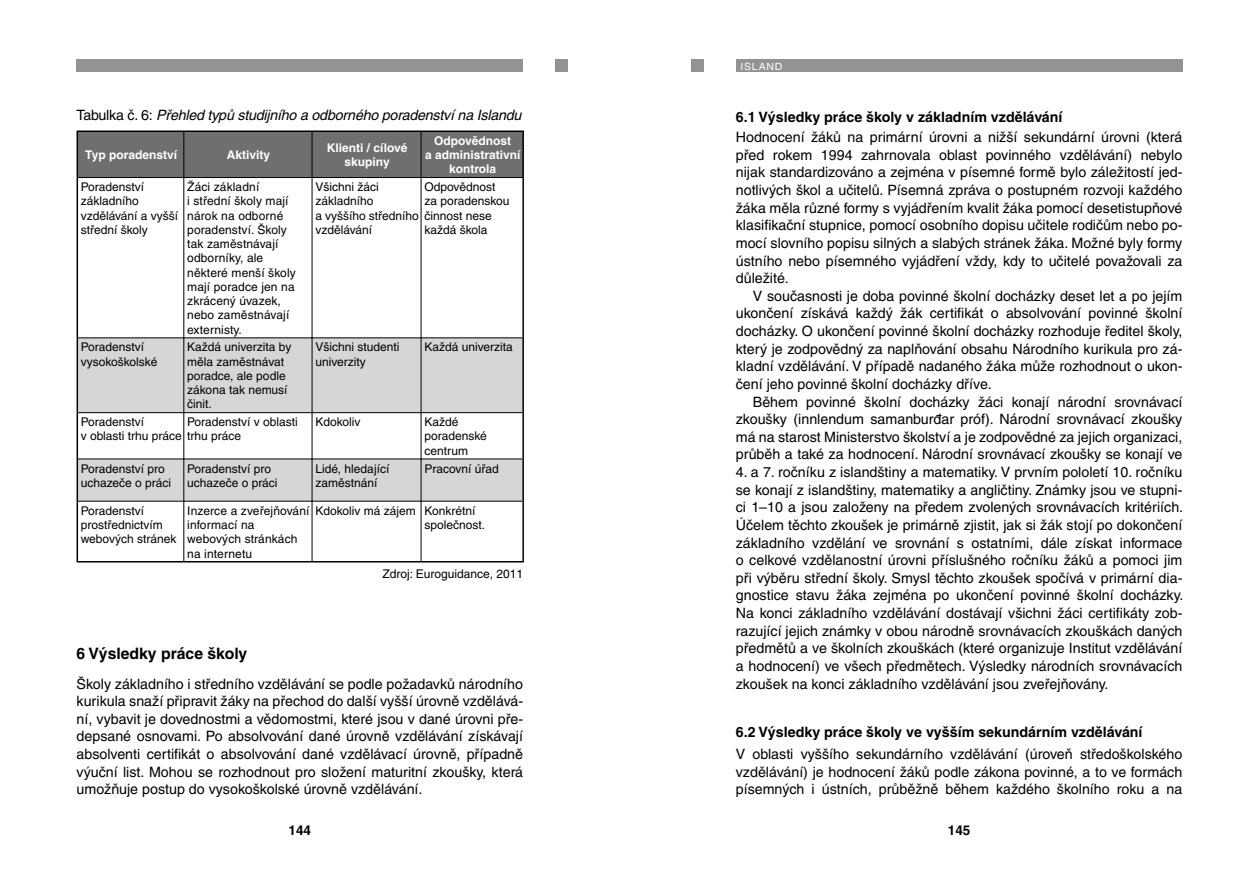
<style>
.page{position:relative;width:1259px;height:893px;background:#fff}
.page>*{position:absolute;margin:0;border:0;box-sizing:border-box;transform-origin:0 0}
.t1{font:700 15.75px "Helvetica CE";color:#000}
.t2{font:14.25px/17.7px "Helvetica CE";color:#000;text-align:justify}
.t3{font:700 14.25px "Helvetica CE";color:#000}
.t4{font:italic 14.25px "Helvetica CE";letter-spacing:-.015em;color:#000}
.t5{font:700 13.5px "Helvetica CE";color:#000}
.t6{font:12px/14.2px "Helvetica CE";color:#000}
.t7{font:700 12px/14.2px "Helvetica CE";color:#fff;text-align:center}
.t8{font:9.9px "Helvetica CE";letter-spacing:.07em;color:#fff;scale:1.05 1}
.s1{font-style:normal}
</style>
<div class="page">
<div style="left:77px;top:60px;width:446px;height:12px;background:#939393"></div>
<div style="left:555px;top:60px;width:13px;height:12px;background:#939393"></div>
<div style="left:78px;top:132px;width:444px;height:45px;background:#6f6f6f"></div>
<svg style="left:78px;top:338px;width:444px;height:163px;fill:#d6d6d6"></svg>
<hr style="left:183px;top:132px;width:1px;height:45px;background:#000">
<hr style="left:312px;top:132px;width:1px;height:45px;background:#000">
<hr style="left:421px;top:132px;width:1px;height:45px;background:#000">
<hr style="left:78px;top:177px;width:106px;height:1px;background:#000">
<hr style="left:184px;top:177px;width:128px;height:1px;background:#000">
<hr style="left:183px;top:178px;width:1px;height:159px;background:#000">
<hr style="left:312px;top:177px;width:109px;height:1px;background:#000">
<hr style="left:312px;top:178px;width:1px;height:159px;background:#000">
<hr style="left:421px;top:177px;width:101px;height:1px;background:#000">
<hr style="left:421px;top:178px;width:1px;height:159px;background:#000">
<hr style="left:78px;top:337px;width:106px;height:1px;background:#000">
<hr style="left:184px;top:337px;width:128px;height:1px;background:#000">
<hr style="left:183px;top:338px;width:1px;height:74px;background:#000">
<hr style="left:312px;top:337px;width:109px;height:1px;background:#000">
<hr style="left:312px;top:338px;width:1px;height:74px;background:#000">
<hr style="left:421px;top:337px;width:101px;height:1px;background:#000">
<hr style="left:421px;top:338px;width:1px;height:74px;background:#000">
<hr style="left:78px;top:412px;width:106px;height:1px;background:#000">
<hr style="left:184px;top:412px;width:128px;height:1px;background:#000">
<hr style="left:183px;top:413px;width:1px;height:46px;background:#000">
<hr style="left:312px;top:412px;width:109px;height:1px;background:#000">
<hr style="left:312px;top:413px;width:1px;height:46px;background:#000">
<hr style="left:421px;top:412px;width:101px;height:1px;background:#000">
<hr style="left:421px;top:413px;width:1px;height:46px;background:#000">
<hr style="left:78px;top:459px;width:106px;height:1px;background:#000">
<hr style="left:184px;top:459px;width:128px;height:1px;background:#000">
<hr style="left:183px;top:459px;width:1px;height:42px;background:#000">
<hr style="left:312px;top:459px;width:109px;height:1px;background:#000">
<hr style="left:312px;top:459px;width:1px;height:42px;background:#000">
<hr style="left:421px;top:459px;width:101px;height:1px;background:#000">
<hr style="left:421px;top:459px;width:1px;height:42px;background:#000">
<hr style="left:78px;top:501px;width:106px;height:1px;background:#000">
<hr style="left:184px;top:501px;width:128px;height:1px;background:#000">
<hr style="left:183px;top:502px;width:1px;height:59px;background:#000">
<hr style="left:312px;top:501px;width:109px;height:1px;background:#000">
<hr style="left:312px;top:502px;width:1px;height:59px;background:#000">
<hr style="left:421px;top:501px;width:101px;height:1px;background:#000">
<hr style="left:421px;top:502px;width:1px;height:59px;background:#000">
<hr style="left:522px;top:132px;width:2px;height:46px;background:#000">
<hr style="left:522px;top:178px;width:2px;height:160px;background:#000">
<hr style="left:522px;top:338px;width:2px;height:75px;background:#000">
<hr style="left:522px;top:413px;width:2px;height:46px;background:#000">
<hr style="left:522px;top:459px;width:2px;height:42px;background:#000">
<hr style="left:522px;top:501px;width:2px;height:60px;background:#000">
<hr style="left:77px;top:561px;width:107px;height:1px;background:#000">
<hr style="left:184px;top:561px;width:128px;height:1px;background:#000">
<hr style="left:312px;top:561px;width:109px;height:1px;background:#000">
<hr style="left:421px;top:561px;width:103px;height:1px;background:#000">
<hr style="left:77px;top:132px;width:1px;height:46px;background:#000">
<hr style="left:77px;top:130px;width:107px;height:2px;background:#000">
<hr style="left:184px;top:130px;width:128px;height:2px;background:#000">
<hr style="left:312px;top:130px;width:109px;height:2px;background:#000">
<hr style="left:421px;top:130px;width:103px;height:2px;background:#000">
<hr style="left:77px;top:178px;width:1px;height:160px;background:#000">
<hr style="left:77px;top:338px;width:1px;height:75px;background:#000">
<hr style="left:77px;top:413px;width:1px;height:46px;background:#000">
<hr style="left:77px;top:459px;width:1px;height:42px;background:#000">
<hr style="left:77px;top:501px;width:1px;height:60px;background:#000">
<div style="left:736px;top:60px;width:446px;height:12px;background:#939393"></div>
<div style="left:691px;top:60px;width:13px;height:12px;background:#939393"></div>
<p class="t4" style="left:77px;top:107px;width:446px"><span class="s1">Tabulka č. 6:</span> Přehled typů studijního a odborného poradenství na Islandu</p>
<p class="t7" style="left:85px;top:148px;width:93px">Typ poradenství</p>
<p class="t7" style="left:227px;top:148px;width:45px">Aktivity</p>
<p class="t7" style="left:327px;top:141px;width:82px">Klienti / cílové skupiny</p>
<p class="t7" style="left:425px;top:133px;width:97px">Odpovědnost<br>a administrativní kontrola</p>
<p class="t6" style="left:81px;top:180px;width:99px">Poradenství základního vzdělávání a vyšší střední školy</p>
<p class="t6" style="left:187px;top:180px;width:110px">Žáci základní<br>i střední školy mají nárok na odborné poradenství. Školy tak zaměstnávají odborníky, ale některé menší školy mají poradce jen na zkrácený úvazek, nebo zaměstnávají externisty.</p>
<p class="t6" style="left:315px;top:180px;width:105px">Všichni žáci základního<br>a vyššího středního vzdělávání</p>
<p class="t6" style="left:424px;top:180px;width:87px">Odpovědnost za poradenskou činnost nese každá škola</p>
<p class="t6" style="left:81px;top:340px;width:78px">Poradenství vysokoškolské</p>
<p class="t6" style="left:187px;top:340px;width:106px">Každá univerzita by měla zaměstnávat poradce, ale podle zákona tak nemusí činit.</p>
<p class="t6" style="left:315px;top:340px;width:86px">Všichni studenti univerzity</p>
<p class="t6" style="left:424px;top:340px;width:90px">Každá univerzita</p>
<p class="t6" style="left:81px;top:415px;width:102px">Poradenství<br>v oblasti trhu práce</p>
<p class="t6" style="left:187px;top:415px;width:112px">Poradenství v oblasti trhu práce</p>
<p class="t6" style="left:315px;top:415px;width:47px">Kdokoliv</p>
<p class="t6" style="left:424px;top:415px;width:64px">Každé poradenské centrum</p>
<p class="t6" style="left:81px;top:461px;width:92px">Poradenství pro uchazeče o práci</p>
<p class="t6" style="left:187px;top:461px;width:92px">Poradenství pro uchazeče o práci</p>
<p class="t6" style="left:315px;top:461px;width:75px">Lidé, hledající zaměstnání</p>
<p class="t6" style="left:424px;top:461px;width:76px">Pracovní úřad</p>
<p class="t6" style="left:81px;top:503px;width:97px">Poradenství prostřednictvím webových stránek</p>
<p class="t6" style="left:187px;top:503px;width:124px">Inzerce a zveřejňování informací na webových stránkách na internetu</p>
<p class="t6" style="left:424px;top:503px;width:62px;text-indent:-109px">Kdokoliv má zájem Konkrétní společnost.</p>
<p class="t6" style="left:382px;top:567px;width:142px">Zdroj: Euroguidance, 2011</p>
<p class="t1" style="left:77px;top:645px;width:172px">6 Výsledky práce školy</p>
<p class="t2" style="left:77px;top:675px;width:448px">Školy základního i středního vzdělávání se podle požadavků národního kurikula snaží připravit žáky na přechod do další vyšší úrovně vzdělává&shy;ní, vybavit je dovednostmi a vědomostmi, které jsou v dané úrovni pře&shy;depsané osnovami. Po absolvování dané úrovně vzdělávání získávají absolventi certifikát o absolvování dané vzdělávací úrovně, případně výuční list. Mohou se rozhodnout pro složení maturitní zkoušky, která umožňuje postup do vysokoškolské úrovně vzdělávání.</p>
<p class="t8" style="left:740px;top:61px;width:41px">ISLAND</p>
<p class="t3" style="left:736px;top:108px;width:328px">6.1 Výsledky práce školy v základním vzdělávání</p>
<p class="t2" style="left:736px;top:128px;width:448px">Hodnocení žáků na primární úrovni a nižší sekundární úrovni (která před rokem 1994 zahrnovala oblast povinného vzdělávání) nebylo nijak standardizováno a zejména v písemné formě bylo záležitostí jed&shy;notlivých škol a učitelů. Písemná zpráva o postupném rozvoji každého žáka měla různé formy s vyjádřením kvalit žáka pomocí desetistupňové klasifikační stupnice, pomocí osobního dopisu učitele rodičům nebo po&shy;mocí slovního popisu silných a slabých stránek žáka. Možné byly formy ústního nebo písemného vyjádření vždy, kdy to učitelé považovali za důležité.</p>
<p class="t2" style="left:736px;top:287px;width:448px;text-indent:17px">V současnosti je doba povinné školní docházky deset let a po jejím ukončení získává každý žák certifikát o absolvování povinné školní docházky. O ukončení povinné školní docházky rozhoduje ředitel školy, který je zodpovědný za naplňování obsahu Národního kurikula pro zá&shy;kladní vzdělávání. V případě nadaného žáka může rozhodnout o ukon&shy;čení jeho povinné školní docházky dříve.</p>
<p class="t2" style="left:736px;top:393px;width:448px;text-indent:17px">Během povinné školní docházky žáci konají národní srovnávací zkoušky (innlendum samanburđar próf). Národní srovnávací zkoušky má na starost Ministerstvo školství a je zodpovědné za jejich organizaci, průběh a také za hodnocení. Národní srovnávací zkoušky se konají ve</p>
<p class="t2" style="left:736px;top:463px;width:449px">4. a 7. ročníku z islandštiny a matematiky. V prvním pololetí 10. ročníku se konají z islandštiny, matematiky a angličtiny. Známky jsou ve stupni&shy;ci 1–10 a jsou založeny na předem zvolených srovnávacích kritériích.<br>Účelem těchto zkoušek je primárně zjistit, jak si žák stojí po dokončení základního vzdělání ve srovnání s ostatními, dále získat informace o celkové vzdělanostní úrovni příslušného ročníku žáků a pomoci jim při výběru střední školy. Smysl těchto zkoušek spočívá v primární dia&shy;gnostice stavu žáka zejména po ukončení povinné školní docházky.<br>Na konci základního vzdělávání dostávají všichni žáci certifikáty zob&shy;razující jejich známky v obou národně srovnávacích zkouškách daných předmětů a ve školních zkouškách (které organizuje Institut vzdělávání a hodnocení) ve všech předmětech. Výsledky národních srovnávacích zkoušek na konci základního vzdělávání jsou zveřejňovány.</p>
<p class="t3" style="left:736px;top:724px;width:408px">6.2 Výsledky práce školy ve vyšším sekundárním vzdělávání</p>
<p class="t2" style="left:736px;top:745px;width:448px">V oblasti vyššího sekundárního vzdělávání (úroveň středoškolského vzdělávání) je hodnocení žáků podle zákona povinné, a to ve formách písemných i ústních, průběžně během každého školního roku a na</p>
<p class="t5" style="left:289px;top:823px;width:24px">144</p>
<p class="t5" style="left:948px;top:823px;width:24px">145</p>
</div>
